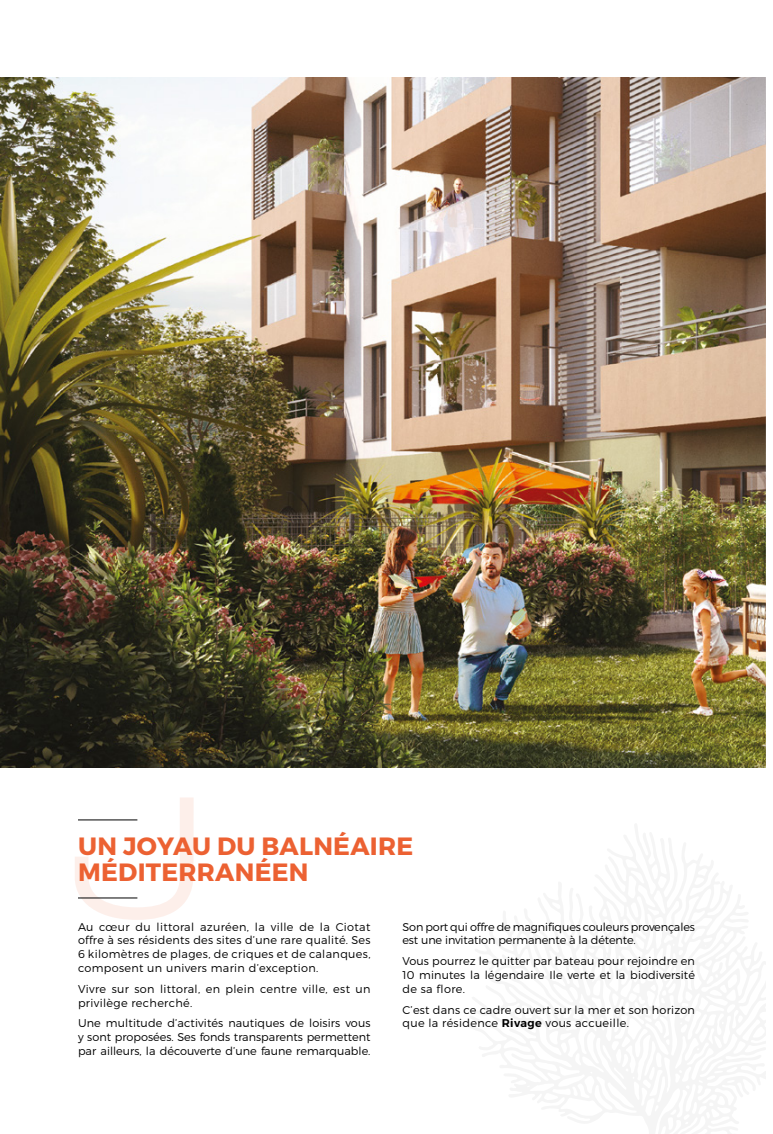
<style>
.page{position:relative;width:773px;height:1134px;background:#fff}
.page>*{position:absolute;margin:0;border:0;box-sizing:border-box;transform-origin:0 0}
.t1{font:141.25px "Barques";color:#ec6132}
.t2{font:700 25px/25.9px "Montserrat";letter-spacing:.01em;color:#ec6132}
.t3{font:300 11.25px/13.8px "Montserrat";letter-spacing:.01em;color:#000;text-align:justify}
.t4{font:300 11.25px/13.8px "Montserrat";letter-spacing:-.01em;color:#000}
.t5{font:300 11.25px/13.8px "Montserrat";letter-spacing:.03em;color:#000}
.s1{font-weight:600}
</style>
<div class="page">
<hr style="left:772px;top:767px;width:1px;height:367px;background:#faf6ee">
<img style="left:0;top:78px;width:765px;height:689px">
<hr style="left:78px;top:898px;width:59px;height:1px;background:#000">
<hr style="left:78px;top:820px;width:59px;height:1px;background:#000">
<h1 class="t1" style="left:68px;top:768px;width:138px">J</h1>
<h2 class="t2" style="left:78px;top:834px;width:337px">UN JOYAU DU BALNÉAIRE<br>MÉDITERRANÉEN</h2>
<p class="t3" style="left:78px;top:920px;width:294px">Au cœur du littoral azuréen, la ville de la Ciotat offre à ses résidents des sites d’une rare qualité. Ses 6 kilomètres de plages, de criques et de calanques, composent un univers marin d’exception.</p>
<p class="t5" style="left:78px;top:982px;width:294px">Vivre sur son littoral, en plein centre ville, est un privilège recherché.</p>
<p class="t3" style="left:78px;top:1016px;width:294px">Une multitude d’activités nautiques de loisirs vous y sont proposées. Ses fonds transparents permettent par ailleurs, la découverte d’une faune remarquable.</p>
<p class="t4" style="left:402px;top:920px;width:294px">Son port qui offre de magnifiques couleurs provençales est une invitation permanente à la détente.</p>
<p class="t3" style="left:402px;top:954px;width:294px">Vous pourrez le quitter par bateau pour rejoindre en 10 minutes la légendaire Ile verte et la biodiversité de sa flore.</p>
<p class="t3" style="left:402px;top:1002px;width:294px">C’est dans ce cadre ouvert sur la mer et son horizon que la résidence <span class="s1">Rivage</span> vous accueille.</p>
</div>
